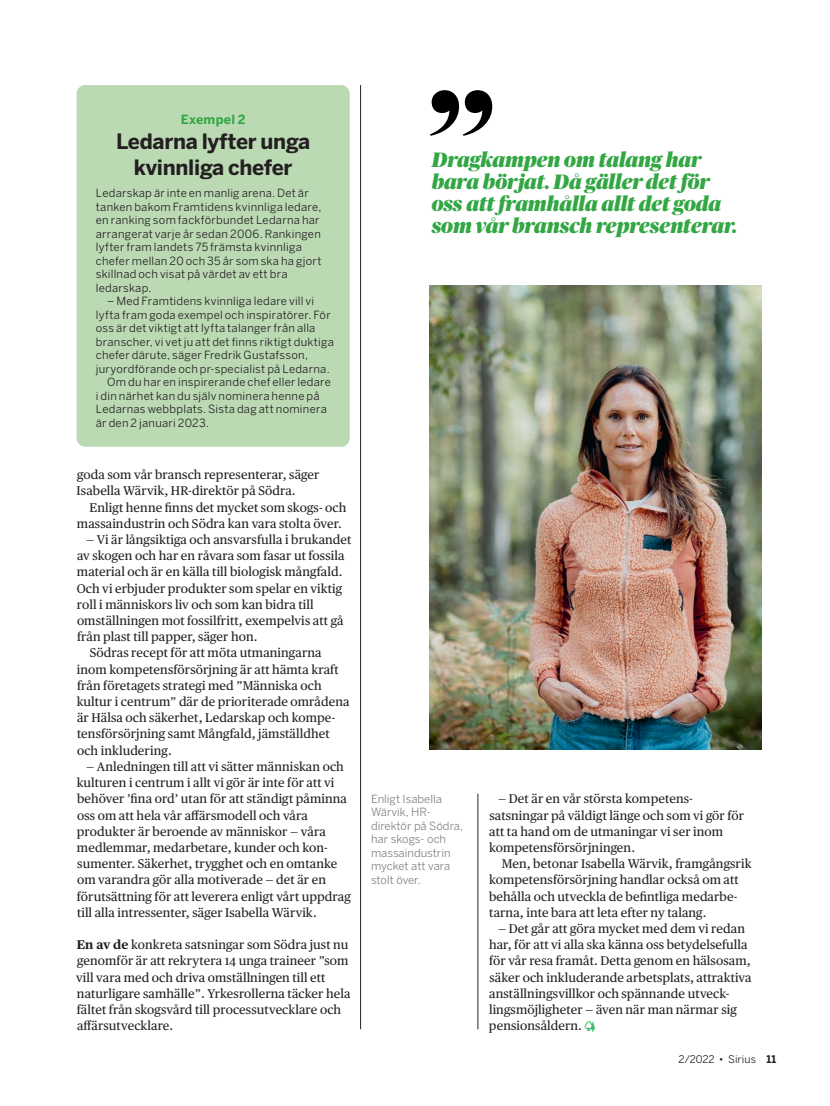
<style>
.page{position:relative;width:830px;height:1106px;background:#fff}
.page>*{position:absolute;margin:0;border:0;box-sizing:border-box;transform-origin:0 0}
.t1{font:700 21px/25.5px "Benton Sans";letter-spacing:-.01em;color:#231f20;text-align:center}
.t2{font:italic 900 20.85px/22.4px "Publico Banner";color:#33a744}
.t3{font:12.6px/16.2px "Publico Text";letter-spacing:.01em;color:#231f20}
.t4{font:700 12.6px "Benton Sans";letter-spacing:.02em;color:#33a744}
.t5{font:11.25px/13.5px "Benton Sans";letter-spacing:.02em;color:#231f20}
.t6{font:11.25px/13.5px "Benton Sans";color:#808285}
.t7{font:10.5px "Benton Sans";letter-spacing:.01em;color:#231f20}
.s1{font-weight:700}
</style>
<div class="page">
<hr style="left:360px;top:85px;width:1px;height:944px;background:#231f20">
<hr style="left:477px;top:793px;width:1px;height:236px;background:#231f20">
<svg style="left:430px;top:90px;width:62px;height:46px"></svg>
<div style="left:77px;top:85px;width:272px;height:362px;background:#bbdab4;border-radius:9px"></div>
<svg style="left:584px;top:1021px;width:10px;height:10px"></svg>
<img style="left:429px;top:285px;width:332px;height:464px">
<p class="t4" style="left:181px;top:111px;width:66px">Exempel 2</p>
<h1 class="t1" style="left:116px;top:129px;width:195px">Ledarna lyfter unga kvinnliga chefer</h1>
<p class="t5" style="left:96px;top:186px;width:227px">Ledarskap är inte en manlig arena. Det är tanken bakom Framtidens kvinnliga ledare, en ranking som fackförbundet Ledarna har arrangerat varje år sedan 2006. Rankingen lyfter fram landets 75 främsta kvinnliga chefer mellan 20 och 35 år som ska ha gjort skillnad och visat på värdet av ett bra ledarskap.</p>
<p class="t5" style="left:107px;top:294px;width:208px">– Med Framtidens kvinnliga ledare vill vi</p>
<p class="t5" style="left:96px;top:308px;width:236px">lyfta fram goda exempel och inspiratörer. För</p>
<p class="t5" style="left:96px;top:321px;width:221px">oss är det viktigt att lyfta talanger från alla</p>
<p class="t5" style="left:96px;top:335px;width:239px">branscher, vi vet ju att det finns riktigt duktiga</p>
<p class="t5" style="left:96px;top:348px;width:213px">chefer därute, säger Fredrik Gustafsson,</p>
<p class="t5" style="left:96px;top:362px;width:235px">juryordförande och pr-specialist på Ledarna.</p>
<p class="t5" style="left:107px;top:375px;width:225px">Om du har en inspirerande chef eller ledare</p>
<p class="t5" style="left:96px;top:389px;width:225px">i din närhet kan du själv nominera henne på</p>
<p class="t5" style="left:96px;top:402px;width:232px">Ledarnas webbplats. Sista dag att nominera</p>
<p class="t5" style="left:96px;top:416px;width:115px">är den 2 januari 2023.</p>
<p class="t3" style="left:77px;top:466px;width:244px">goda som vår bransch representerar, säger<br>Isabella Wärvik, HR-direktör på Södra.</p>
<p class="t3" style="left:77px;top:498px;width:271px;text-indent:13px">Enligt henne finns det mycket som skogs- och massaindustrin och Södra kan vara stolta över.</p>
<p class="t3" style="left:86px;top:530px;width:267px">— Vi är långsiktiga och ansvarsfulla i brukandet</p>
<p class="t3" style="left:77px;top:547px;width:269px">av skogen och har en råvara som fasar ut fossila</p>
<p class="t3" style="left:77px;top:563px;width:267px">material och är en källa till biologisk mångfald.</p>
<p class="t3" style="left:77px;top:579px;width:267px">Och vi erbjuder produkter som spelar en viktig</p>
<p class="t3" style="left:77px;top:595px;width:238px">roll i människors liv och som kan bidra till</p>
<p class="t3" style="left:77px;top:612px;width:268px">omställningen mot fossilfritt, exempelvis att gå</p>
<p class="t3" style="left:77px;top:628px;width:182px">från plast till papper, säger hon.</p>
<p class="t3" style="left:90px;top:644px;width:233px">Södras recept för att möta utmaningarna</p>
<p class="t3" style="left:77px;top:660px;width:263px">inom kompetensförsörjning är att hämta kraft</p>
<p class="t3" style="left:77px;top:676px;width:246px">från företagets strategi med ”Människa och</p>
<p class="t3" style="left:77px;top:693px;width:274px">kultur i centrum” där de prioriterade områdena</p>
<p class="t3" style="left:77px;top:709px;width:259px">är Hälsa och säkerhet, Ledarskap och kompe-</p>
<p class="t3" style="left:77px;top:725px;width:254px">tensförsörjning samt Mångfald, jämställdhet</p>
<p class="t3" style="left:77px;top:741px;width:96px">och inkludering.</p>
<p class="t3" style="left:77px;top:757px;width:275px;text-indent:9px">— Anledningen till att vi sätter människan och kulturen i centrum i allt vi gör är inte för att vi behöver ’fina ord’ utan för att ständigt påminna oss om att hela vår affärsmodell och våra produkter är beroende av människor — våra medlemmar, medarbetare, kunder och kon&shy;sumenter. Säkerhet, trygghet och en omtanke om varandra gör alla motiverade — det är en förutsättning för att leverera enligt vårt uppdrag till alla intressenter, säger Isabella Wärvik.</p>
<p class="t3" style="left:76px;top:935px;width:276px"><span class="s1">En av de</span> konkreta satsningar som Södra just nu genomför är att rekrytera 14 unga traineer ”som vill vara med och driva omställningen till ett naturligare samhälle”. Yrkesrollerna täcker hela fältet från skogsvård till processutvecklare och affärsutvecklare.</p>
<h2 class="t2" style="left:431px;top:147px;width:307px">Dragkampen om talang har bara börjat. Då gäller det för oss att framhålla allt det goda som vår bransch representerar.</h2>
<p class="t6" style="left:371px;top:791px;width:93px">Enligt Isabella<br>Wärvik, HR&shy;direktör på Södra, har skogs- och massaindustrin mycket att vara stolt över.</p>
<p class="t3" style="left:489px;top:790px;width:256px;text-indent:9px">— Det är en vår största kompetens&shy;satsningar på väldigt länge och som vi gör för att ta hand om de utmaningar vi ser inom kompetensförsörjningen.</p>
<p class="t3" style="left:489px;top:854px;width:264px;text-indent:13px">Men, betonar Isabella Wärvik, framgångsrik kompetensförsörjning handlar också om att behålla och utveckla de befintliga medarbe&shy;tarna, inte bara att leta efter ny talang.</p>
<p class="t3" style="left:488px;top:919px;width:264px;text-indent:9px">— Det går att göra mycket med dem vi redan har, för att vi alla ska känna oss betydelsefulla för vår resa framåt. Detta genom en hälsosam, säker och inkluderande arbetsplats, attraktiva anställningsvillkor och spännande utveck&shy;lingsmöjligheter — även när man närmar sig pensionsåldern.</p>
<p class="t7" style="left:678px;top:1053px;width:99px">2/2022 • Sirius <span class="s1">11</span></p>
</div>
